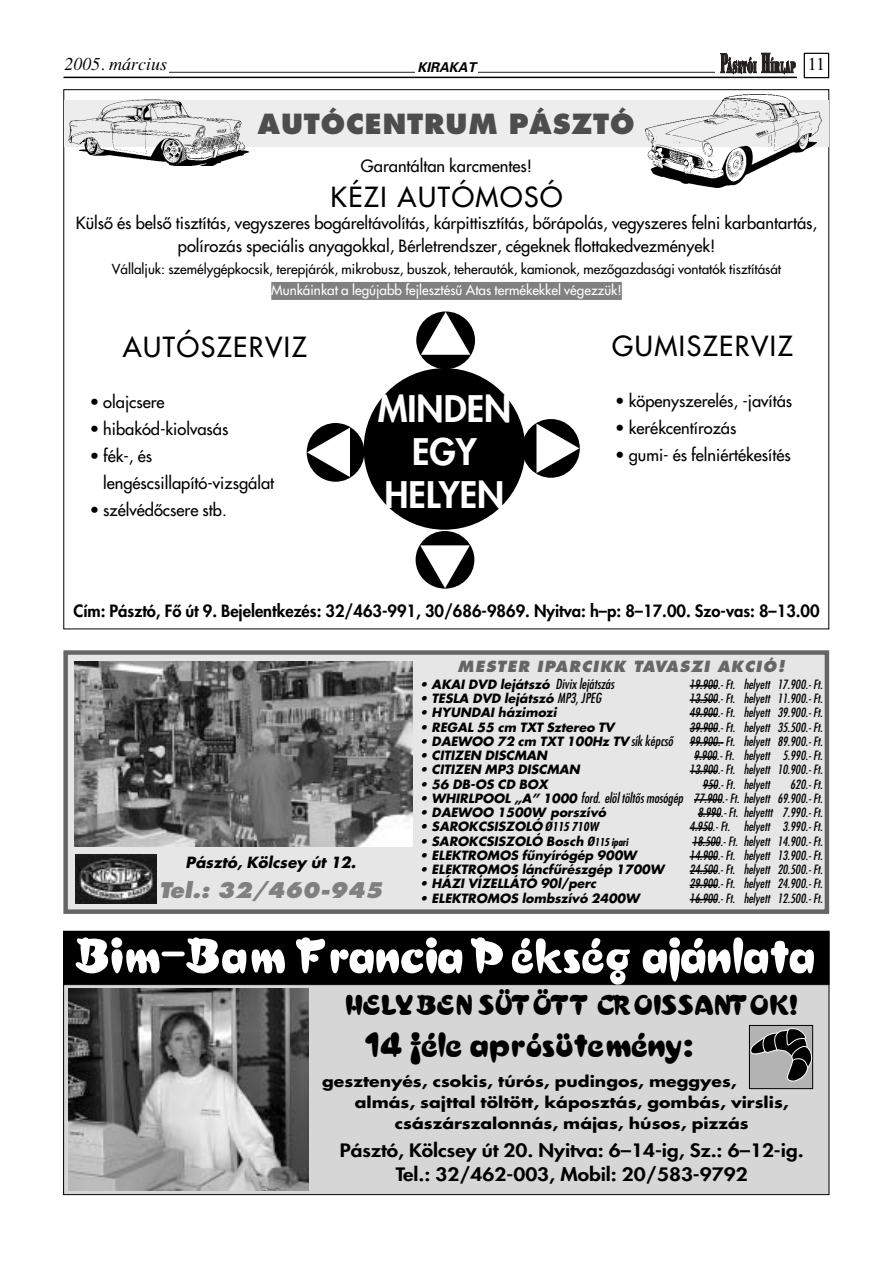
<style>
.page{position:relative;width:893px;height:1263px;background:#fff}
.page>*{position:absolute;margin:0;border:0;box-sizing:border-box;transform-origin:0 0}
.t1{font:48px "Croissant HU Normal";letter-spacing:.005em;color:#fff;scale:1.1 1}
.t2{font:35.7px/42.8px "Futura H Heavy";color:#fff;text-align:center}
.t3{font:33px "Croissant HU Normal";color:#000;scale:1.15 1}
.t4{font:27px "Futura H";letter-spacing:.06em;color:#000}
.t5{font:27px "Croissant HU Normal";color:#000;scale:1.15 1}
.t6{font:700 27px "Futura H Extra";letter-spacing:.035em;color:#4d4d4d}
.t7{font:italic 700 21px "Futura H Extra";color:#808080}
.t8{font:18px/24px "Futura H Heavy";color:#000;text-align:center;scale:1.15 1}
.t9{font:18px "Times H Italic";color:#000}
.t10{font:18px "Times New Roman";color:#000}
.t11{font:16.5px/22.5px "Futura H";color:#000;text-align:center}
.t12{font:16.5px "Futura H Heavy";color:#000}
.t13{font:15px "Futura H Bold";color:#000;scale:1.15 1}
.t14{font:italic 700 15px "Futura H Extra";letter-spacing:.085em;color:#666}
.t15{font:italic 15px "Futura H Bold";color:#000}
.t16{font:13.5px "Futura H";color:#000}
.t17{font:13.5px "Futura H";color:#fff}
.t18{font:13.5px "Univers H Bold Obl";color:#000}
.t19{font:12.45px "Futura Cond H Oblique";color:#000}
.t20{font:italic 12.45px "Futura H Bold";color:#000}
.s1{font-family:"Futura Cond H Oblique";font-style:normal;font-size:13.5px}
.s2{font-family:"Futura H Bold";font-style:italic}
.s3{font-size:13.5px}
.s4{font-family:"Futura Cond H Bold"}
.s5{font-family:"Futura Cond H Bold";font-size:12px}
.s6{font-family:"Futura Cond H Bold";font-size:10.5px}
</style>
<div class="page">
<hr style="left:133px;top:72px;width:618px;height:1px;background:#231f1f">
<div style="left:803px;top:53px;width:26px;height:25px;border:1px solid #000"></div>
<div style="left:415px;top:57px;width:63px;height:19px;background:#fff"></div>
<div style="left:63px;top:55px;width:106px;height:22px;background:#fff"></div>
<div style="left:714px;top:51px;width:82px;height:23px;background:#fff"></div>
<svg style="left:720px;top:52px;width:75px;height:27px"></svg>
<hr style="left:63px;top:77px;width:734px;height:1px;background:#000">
<div style="left:68px;top:655px;width:756px;height:254px;background:#e6e6e6"></div>
<div style="left:63px;top:650px;width:766px;height:264px;border:4px solid #666"></div>
<img style="left:74px;top:661px;width:339px;height:186px">
<img style="left:75px;top:854px;width:81px;height:49px">
<div style="left:64px;top:100px;width:764px;height:47px;background:#ededed"></div>
<div style="left:363px;top:368px;width:162px;height:162px;background:#000;border-radius:50%"></div>
<div style="left:271px;top:282px;width:350px;height:9px;background:#808080"></div>
<div style="left:271px;top:291px;width:350px;height:9px;background:#808080"></div>
<img style="left:68px;top:99px;width:181px;height:67px">
<img style="left:645px;top:94px;width:177px;height:94px">
<hr style="left:689px;top:685px;width:28px;height:2px;background:#000">
<hr style="left:689px;top:699px;width:28px;height:2px;background:#000">
<svg style="left:689px;top:714px;width:28px;height:1px"></svg>
<svg style="left:689px;top:728px;width:28px;height:1px"></svg>
<hr style="left:689px;top:742px;width:34px;height:2px;background:#000">
<hr style="left:694px;top:756px;width:23px;height:2px;background:#000">
<svg style="left:689px;top:771px;width:28px;height:1px"></svg>
<svg style="left:702px;top:785px;width:16px;height:1px"></svg>
<hr style="left:694px;top:799px;width:28px;height:2px;background:#000">
<hr style="left:697px;top:813px;width:23px;height:2px;background:#000">
<svg style="left:689px;top:828px;width:23px;height:1px"></svg>
<svg style="left:692px;top:842px;width:28px;height:1px"></svg>
<hr style="left:689px;top:856px;width:28px;height:2px;background:#000">
<hr style="left:689px;top:870px;width:28px;height:2px;background:#000">
<svg style="left:689px;top:885px;width:28px;height:1px"></svg>
<svg style="left:689px;top:899px;width:28px;height:1px"></svg>
<div style="left:64px;top:932px;width:764px;height:262px;background:#d6d6d6"></div>
<img style="left:68px;top:989px;width:241px;height:202px">
<div style="left:749px;top:1025px;width:63px;height:64px;background:#b3b3b3;border:1px solid #000"></div>
<svg style="left:749px;top:1028px;width:63px;height:54px"></svg>
<div style="left:64px;top:932px;width:764px;height:52px;background:#000"></div>
<div style="left:63px;top:931px;width:766px;height:54px;border:1px solid #000"></div>
<svg style="left:363px;top:440px;width:1px;height:18px"></svg>
<svg style="left:522px;top:426px;width:4px;height:46px"></svg>
<svg style="left:433px;top:368px;width:23px;height:1px"></svg>
<h3 class="t9" style="left:65px;top:58px;width:104px">2005. március</h3>
<p class="t18" style="left:417px;top:62px;width:60px">KIRAKAT</p>
<h3 class="t10" style="left:807px;top:57px;width:19px">11</h3>
<h3 class="t6" style="left:258px;top:112px;width:378px">AUTÓCENTRUM PÁSZTÓ</h3>
<h3 class="t11" style="left:361px;top:156px;width:173px">Garantáltan karcmentes!</h3>
<h3 class="t4" style="left:330px;top:184px;width:233px">KÉZI AUTÓMOSÓ</h3>
<h3 class="t11" style="left:76px;top:213px;width:742px">Külsô és belsô tisztítás, vegyszeres bogáreltávolítás, kárpittisztítás, bôrápolás, vegyszeres felni karbantartás, polírozás speciális anyagokkal, Bérletrendszer, cégeknek flottakedvezmények!</h3>
<p class="t16" style="left:112px;top:263px;width:670px">Vállaljuk: személygépkocsik, terepjárók, mikrobusz, buszok, teherautók, kamionok, mezôgazdasági vontatók tisztítását</p>
<p class="t17" style="left:271px;top:284px;width:352px">Munkáinkat a legújabb fejlesztésû Atas termékekkel végezzük!</p>
<h3 class="t4" style="left:123px;top:334px;width:185px">AUTÓSZERVIZ</h3>
<h3 class="t11" style="left:90px;top:392px;width:77px">• olajcsere</h3>
<h3 class="t11" style="left:90px;top:419px;width:140px">• hibakód-kiolvasás</h3>
<h3 class="t11" style="left:103px;top:443px;width:173px;line-height:27px;text-align:left;text-indent:-13px">• fék-, és lengéscsillapító-vizsgálat</h3>
<h3 class="t11" style="left:90px;top:500px;width:139px">• szélvédôcsere stb.</h3>
<h2 class="t2" style="left:378px;top:390px;width:135px">MINDEN<br>EGY<br>HELYEN</h2>
<h3 class="t4" style="left:612px;top:334px;width:182px">GUMISZERVIZ</h3>
<h3 class="t11" style="left:615px;top:391px;width:179px">• köpenyszerelés, -javítás</h3>
<h3 class="t11" style="left:615px;top:418px;width:123px">• kerékcentírozás</h3>
<h3 class="t11" style="left:615px;top:445px;width:177px">• gumi- és felniértékesítés</h3>
<h3 class="t12" style="left:73px;top:603px;width:747px">Cím: Pásztó, Fô út 9. Bejelentkezés: 32/463-991, 30/686-9869. Nyitva: h–p: 8–17.00. Szo-vas: 8–13.00</h3>
<p class="t15" style="left:185px;top:855px;width:172px">Pásztó, Kölcsey út 12.</p>
<h3 class="t7" style="left:159px;top:880px;width:224px">Tel.: 32/460-945</h3>
<p class="t14" style="left:457px;top:659px;width:328px">MESTER IPARCIKK TAVASZI AKCIÓ!</p>
<p class="t20" style="left:419px;top:679px;width:196px">• AKAI DVD lejátszó <span class="s1">Divix lejátszás</span></p>
<p class="t19" style="left:689px;top:679px;width:135px">19.900.- Ft. helyett 17.900.- Ft.</p>
<p class="t20" style="left:419px;top:693px;width:183px">• TESLA DVD lejátszó <span class="s1">MP3, JPEG</span></p>
<p class="t19" style="left:689px;top:693px;width:135px">13.500.- Ft. helyett 11.900.- Ft.</p>
<p class="t20" style="left:419px;top:707px;width:139px">• HYUNDAI házimozi</p>
<p class="t19" style="left:689px;top:707px;width:135px">49.900.- Ft. helyett 39.900.- Ft.</p>
<p class="t20" style="left:419px;top:721px;width:196px">• REGAL 55 cm TXT Sztereo TV</p>
<p class="t19" style="left:689px;top:721px;width:135px">39.900.- Ft. helyett 35.500.- Ft.</p>
<p class="t19" style="left:419px;top:736px;width:405px"><span class="s2">• DAEWOO 72 cm TXT 100Hz TV</span> <span class="s3">sík képcsô</span> 99.900.- Ft. helyett 89.900.- Ft.</p>
<p class="t20" style="left:419px;top:750px;width:129px">• CITIZEN DISCMAN</p>
<p class="t19" style="left:694px;top:750px;width:130px">9.900.- Ft. helyett 5.990.- Ft.</p>
<p class="t20" style="left:419px;top:764px;width:162px">• CITIZEN MP3 DISCMAN</p>
<p class="t19" style="left:689px;top:764px;width:135px">13.900.- Ft. helyett 10.900.- Ft.</p>
<p class="t20" style="left:419px;top:778px;width:130px">• 56 DB-OS CD BOX</p>
<p class="t19" style="left:702px;top:778px;width:69px">950.- Ft. helyett</p>
<p class="t19" style="left:790px;top:778px;width:34px">620.- Ft.</p>
<p class="t19" style="left:419px;top:793px;width:405px"><span class="s2">• WHIRLPOOL „A” 1000</span> <span class="s3">ford. elöl töltôs mosógép</span> 77.900.- Ft. helyett 69.900.- Ft.</p>
<p class="t20" style="left:419px;top:807px;width:188px">• DAEWOO 1500W porszívó</p>
<p class="t19" style="left:697px;top:807px;width:126px">8.990.- Ft. helyettt 7.990.- Ft.</p>
<p class="t20" style="left:419px;top:821px;width:180px">• SAROKCSISZOLÓ <span class="s4">Ø</span><span class="s5">115 710W</span></p>
<p class="t19" style="left:689px;top:821px;width:135px">4.950.- Ft. helyett 3.990.- Ft.</p>
<p class="t20" style="left:419px;top:835px;width:210px">• SAROKCSISZOLÓ Bosch <span class="s4">Ø</span><span class="s6">115 ipari</span></p>
<p class="t19" style="left:692px;top:835px;width:132px">18.500.- Ft. helyett 14.900.- Ft.</p>
<p class="t20" style="left:419px;top:850px;width:218px">• ELEKTROMOS fûnyírógép 900W</p>
<p class="t19" style="left:689px;top:850px;width:135px">14.900.- Ft. helyett 13.900.- Ft.</p>
<p class="t20" style="left:419px;top:864px;width:246px">• ELEKTROMOS láncfûrészgép 1700W</p>
<p class="t19" style="left:689px;top:864px;width:135px">24.500.- Ft. helyett 20.500.- Ft.</p>
<p class="t20" style="left:419px;top:878px;width:178px">• HÁZI VÍZELLÁTÓ 90l/perc</p>
<p class="t19" style="left:689px;top:878px;width:135px">29.900.- Ft. helyett 24.900.- Ft.</p>
<p class="t20" style="left:419px;top:892px;width:221px">• ELEKTROMOS lombszívó 2400W</p>
<p class="t19" style="left:689px;top:892px;width:135px">16.900.- Ft. helyett 12.500.- Ft.</p>
<h1 class="t1" style="left:75px;top:939px;width:675px">Bim-Bam Francia Pékség ajánlata</h1>
<h3 class="t5" style="left:346px;top:995px;width:394px">HELYBEN SÜTÖTT CROISSANTOK!</h3>
<h3 class="t3" style="left:366px;top:1034px;width:285px">14 féle aprósütemény:</h3>
<p class="t13" style="left:322px;top:1074px;width:362px">gesztenyés, csokis, túrós, pudingos, meggyes,</p>
<p class="t13" style="left:355px;top:1095px;width:379px">almás, sajttal töltött, káposztás, gombás, virslis,</p>
<p class="t13" style="left:395px;top:1116px;width:309px">császárszalonnás, májas, húsos, pizzás</p>
<h3 class="t8" style="left:340px;top:1140px;width:405px">Pásztó, Kölcsey út 20. Nyitva: 6–14-ig, Sz.: 6–12-ig.<br>Tel.: 32/462-003, Mobil: 20/583-9792</h3>
</div>
